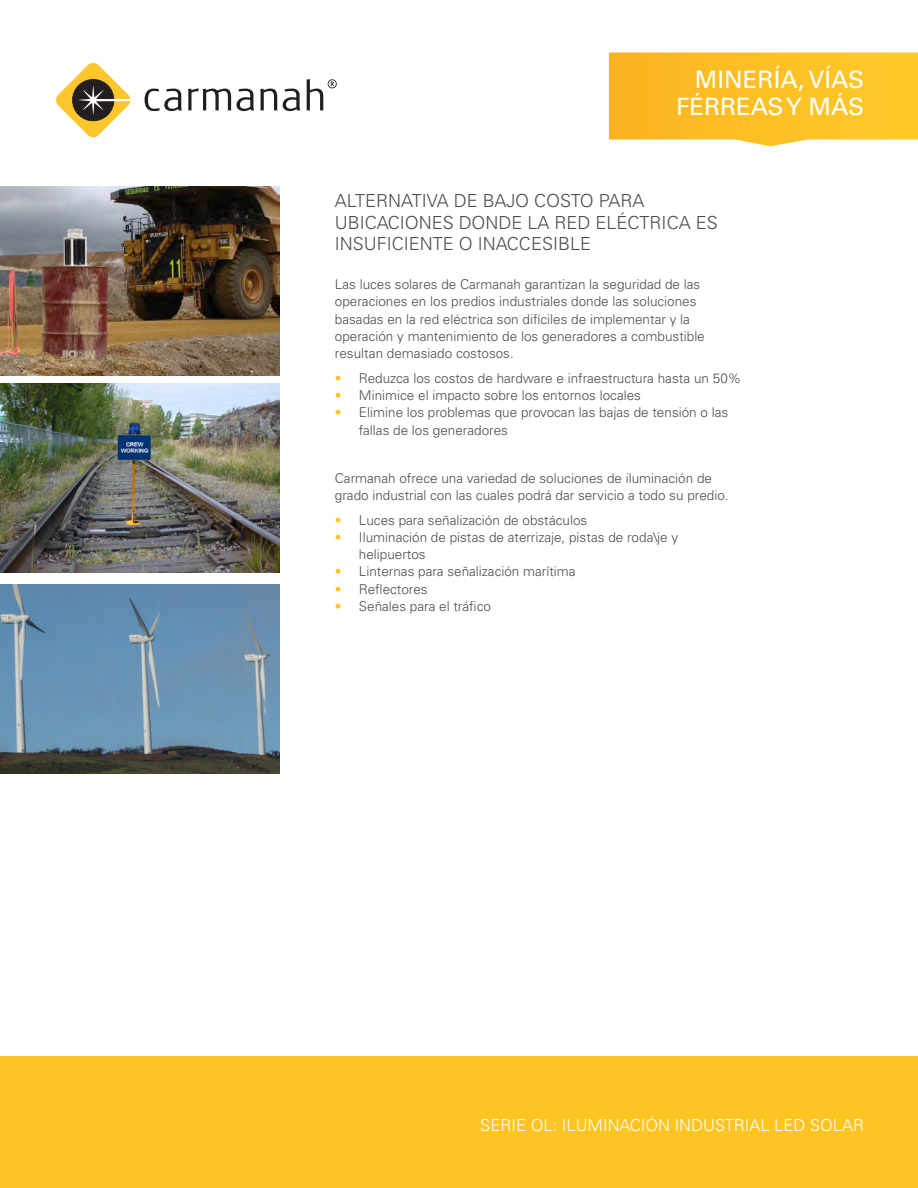
<style>
.page{position:relative;width:918px;height:1188px;background:#fff}
.page>*{position:absolute;margin:0;border:0;box-sizing:border-box;transform-origin:0 0}
.t1{font:24px/27px "Univers LT Std";color:#fff;text-align:right}
.Body-Intro{font:300 18px/21.6px "Univers LT Std";color:#4b4c4d}
.Body_intro_paragraph{font:300 16.5px "Univers LT Std";color:#fff}
.Body{font:300 13.5px/17.2px "Univers LT Std";color:#4b4c4d}
.s1{color:#fec422}
</style>
<div class="page">
<img style="left:0;top:384px;width:279px;height:189px">
<img style="left:0;top:186px;width:279px;height:190px">
<div style="left:0;top:1056px;width:918px;height:132px;background:#fec422"></div>
<svg style="left:609px;top:52px;width:309px;height:94px;background:#fdc333"></svg>
<img style="left:0;top:584px;width:279px;height:189px">
<svg style="left:56px;top:63px;width:74px;height:74px"></svg>
<svg style="left:145px;top:89px;width:37px;height:22px"></svg>
<svg style="left:188px;top:89px;width:43px;height:21px"></svg>
<svg style="left:237px;top:89px;width:17px;height:22px"></svg>
<svg style="left:260px;top:89px;width:17px;height:21px"></svg>
<svg style="left:283px;top:89px;width:17px;height:22px"></svg>
<svg style="left:307px;top:79px;width:30px;height:31px"></svg>
<h1 class="t1" style="left:676px;top:66px;width:190px">MINERÍA, VÍAS<br>FÉRREAS Y MÁS</h1>
<p class="Body-Intro" style="left:335px;top:190px;width:384px">ALTERNATIVA DE BAJO COSTO PARA<br>UBICACIONES DONDE LA RED ELÉCTRICA ES<br>INSUFICIENTE O INACCESIBLE</p>
<p class="Body" style="left:335px;top:276px;width:371px">Las luces solares de Carmanah garantizan la seguridad de las operaciones en los predios industriales donde las soluciones basadas en la red eléctrica son difíciles de implementar y la operación y mantenimiento de los generadores a combustible resultan demasiado costosos.</p>
<p class="Body" style="left:335px;top:369px;width:408px"><span class="s1">•</span> Reduzca los costos de hardware e infraestructura hasta un 50%</p>
<p class="Body" style="left:335px;top:387px;width:308px"><span class="s1">•</span> Minimice el impacto sobre los entornos locales</p>
<p class="Body" style="left:359px;top:404px;width:371px;text-indent:-24px"><span class="s1">•</span> Elimine los problemas que provocan las bajas de tensión o las fallas de los generadores</p>
<p class="Body" style="left:335px;top:469px;width:395px">Carmanah ofrece una variedad de soluciones de iluminación de grado industrial con las cuales podrá dar servicio a todo su predio.</p>
<p class="Body" style="left:335px;top:511px;width:254px"><span class="s1">•</span> Luces para señalización de obstáculos</p>
<p class="Body" style="left:359px;top:528px;width:321px;text-indent:-24px"><span class="s1">•</span> Iluminación de pistas de aterrizaje, pistas de roda\je y helipuertos</p>
<p class="Body" style="left:335px;top:563px;width:242px"><span class="s1">•</span> Linternas para señalización marítima</p>
<p class="Body" style="left:335px;top:580px;width:94px"><span class="s1">•</span> Reflectores</p>
<p class="Body" style="left:335px;top:597px;width:158px"><span class="s1">•</span> Señales para el tráfico</p>
<p class="Body_intro_paragraph" style="left:480px;top:1115px;width:385px">SERIE OL: ILUMINACIÓN INDUSTRIAL LED SOLAR</p>
</div>
